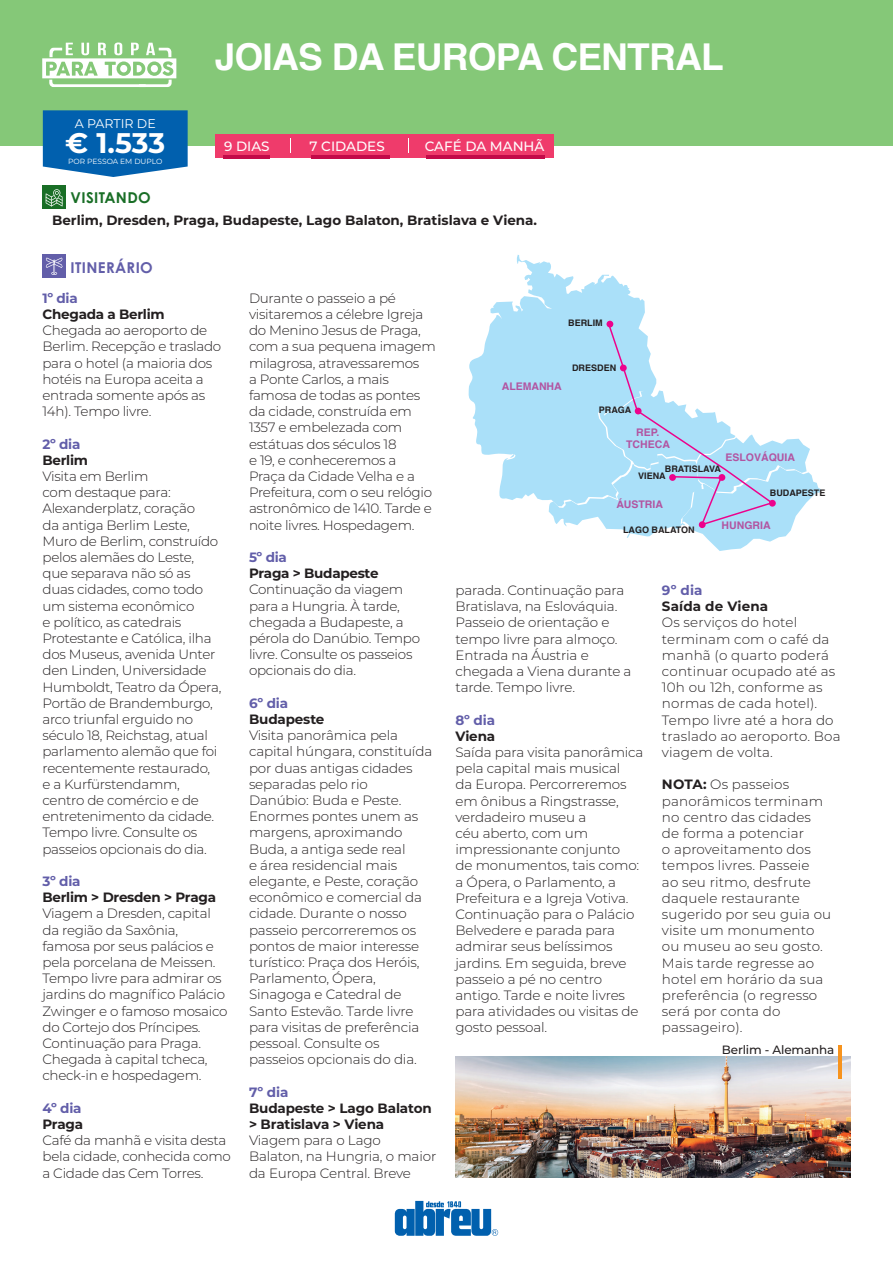
<style>
.page{position:relative;width:893px;height:1263px;background:#fff}
.page>*{position:absolute;margin:0;border:0;box-sizing:border-box;transform-origin:0 0}
.t1{font:700 37.05px "Helvetica";letter-spacing:-.02em;color:#fff}
.t2{font:700 28.35px "Montserrat";color:#fff}
.t3{font:700 15px "Century Gothic Std";letter-spacing:.025em;color:#625ea9}
.t4{font:700 15px "Century Gothic Std";letter-spacing:.025em;color:#196e26}
.t5{font:300 13.5px/16.2px "Montserrat";letter-spacing:-.02em;color:#231f20}
.t6{font:300 13.5px/16.2px "Montserrat";letter-spacing:.01em;color:#231f20}
.t7{font:700 13.5px/16.2px "Montserrat";letter-spacing:-.01em;color:#231f20}
.t8{font:700 13.5px "Montserrat";letter-spacing:-.02em;color:#625ea9}
.t9{font:500 13.5px "Montserrat";color:#fff}
.t10{font:700 13.5px "Montserrat";letter-spacing:.01em;color:#231f20}
.t11{font:12.6px "Montserrat";color:#fff}
.t12{font:500 12px "Montserrat";letter-spacing:-.01em;color:#231f20}
.t13{font:700 10.5px/12px "Helvetica";color:#b254a1;text-align:center}
.t14{font:700 9px "Helvetica";color:#231f20}
.t15{font:7.5px "Montserrat";color:#fff}
.s1{font-weight:700}
</style>
<div class="page">
<div style="left:0;top:0;width:893px;height:145px;background:#85c878"></div>
<div style="left:43px;top:185px;width:23px;height:23px;background:#196e26"></div>
<div style="left:43px;top:255px;width:23px;height:23px;background:#625ea9"></div>
<svg style="left:46px;top:189px;width:17px;height:17px"></svg>
<svg style="left:46px;top:258px;width:17px;height:17px"></svg>
<div style="left:215px;top:134px;width:339px;height:23px;background:#ef3b6b"></div>
<hr style="left:223px;top:156px;width:47px;height:3px;background:#c30a49">
<hr style="left:311px;top:156px;width:79px;height:3px;background:#c30a49">
<hr style="left:426px;top:156px;width:118px;height:3px;background:#c30a49">
<svg style="left:290px;top:138px;width:1px;height:15px"></svg>
<svg style="left:408px;top:138px;width:1px;height:15px"></svg>
<svg style="left:42px;top:42px;width:134px;height:45px"></svg>
<img style="left:455px;top:1057px;width:395px;height:121px">
<hr style="left:838px;top:1045px;width:4px;height:34px;background:#f7931d">
<svg style="left:43px;top:110px;width:145px;height:67px;background:#156db4"></svg>
<svg style="left:468px;top:255px;width:177px;height:245px;fill:#aae0f9"></svg>
<svg style="left:549px;top:322px;width:272px;height:229px"></svg>
<div style="left:718px;top:474px;width:7px;height:7px;background:#ed028c;border-radius:50%"></div>
<div style="left:606px;top:321px;width:7px;height:6px;background:#ed028c;border-radius:50%"></div>
<div style="left:620px;top:365px;width:7px;height:6px;background:#ed028c;border-radius:50%"></div>
<div style="left:635px;top:408px;width:7px;height:6px;background:#ed028c;border-radius:50%"></div>
<div style="left:669px;top:474px;width:7px;height:7px;background:#ed028c;border-radius:50%"></div>
<div style="left:769px;top:500px;width:7px;height:7px;background:#ed028c;border-radius:50%"></div>
<div style="left:699px;top:521px;width:7px;height:7px;background:#ed028c;border-radius:50%"></div>
<svg style="left:395px;top:1201px;width:103px;height:35px"></svg>
<p class="t11" style="left:75px;top:115px;width:83px">A PARTIR DE</p>
<h2 class="t2" style="left:65px;top:123px;width:101px">€ 1.533</h2>
<p class="t15" style="left:68px;top:157px;width:96px">POR PESSOA EM DUPLO</p>
<p class="t4" style="left:71px;top:188px;width:82px">VISITANDO</p>
<h1 class="t1" style="left:215px;top:27px;width:510px">JOIAS DA EUROPA CENTRAL</h1>
<p class="t9" style="left:224px;top:137px;width:47px">9 DIAS</p>
<p class="t9" style="left:310px;top:137px;width:77px">7 CIDADES</p>
<p class="t9" style="left:425px;top:137px;width:121px">CAFÉ DA MANHÃ</p>
<p class="t7" style="left:52px;top:211px;width:486px">Berlim, Dresden, Praga, Budapeste, Lago Balaton, Bratislava e Viena.</p>
<p class="t3" style="left:71px;top:258px;width:84px">ITINERÁRIO</p>
<p class="t8" style="left:42px;top:288px;width:37px">1º dia</p>
<p class="t7" style="left:42px;top:305px;width:124px">Chegada a Berlim</p>
<p class="t5" style="left:42px;top:322px;width:180px">Chegada ao aeroporto de<br>Berlim. Recepção e traslado para o hotel (a maioria dos hotéis na Europa aceita a entrada somente após as<br>14h). Tempo livre.</p>
<p class="t8" style="left:42px;top:434px;width:39px">2º dia</p>
<p class="t7" style="left:42px;top:451px;width:47px">Berlim</p>
<p class="t5" style="left:42px;top:468px;width:180px">Visita em Berlim<br>com destaque para:<br>Alexanderplatz, coração<br>da antiga Berlim Leste,<br>Muro de Berlim, construído pelos alemães do Leste, que separava não só as duas cidades, como todo um sistema econômico<br>e político, as catedrais<br>Protestante e Católica, ilha dos Museus, avenida Unter den Linden, Universidade<br>Humboldt, Teatro da Ópera,<br>Portão de Brandemburgo, arco triunfal erguido no século 18, Reichstag, atual parlamento alemão que foi recentemente restaurado, e a Kurfürstendamm, centro de comércio e de entretenimento da cidade.<br>Tempo livre. Consulte os passeios opcionais do dia.</p>
<p class="t8" style="left:42px;top:871px;width:39px">3º dia</p>
<p class="t7" style="left:42px;top:888px;width:175px">Berlim &gt; Dresden &gt; Praga</p>
<p class="t5" style="left:42px;top:905px;width:186px">Viagem a Dresden, capital da região da Saxônia, famosa por seus palácios e pela porcelana de Meissen.<br>Tempo livre para admirar os jardins do magnífico Palácio<br>Zwinger e o famoso mosaico do Cortejo dos Príncipes.<br>Continuação para Praga.<br>Chegada à capital tcheca, check-in e hospedagem.</p>
<p class="t8" style="left:42px;top:1098px;width:41px">4º dia</p>
<p class="t7" style="left:42px;top:1115px;width:42px">Praga</p>
<p class="t5" style="left:42px;top:1132px;width:190px">Café da manhã e visita desta bela cidade, conhecida como a Cidade das Cem Torres.</p>
<p class="t5" style="left:249px;top:289px;width:188px">Durante o passeio a pé visitaremos a célebre Igreja do Menino Jesus de Praga, com a sua pequena imagem milagrosa, atravessaremos<br>a Ponte Carlos, a mais famosa de todas as pontes da cidade, construída em<br>1357 e embelezada com estátuas dos séculos 18<br>e 19, e conheceremos a<br>Praça da Cidade Velha e a<br>Prefeitura, com o seu relógio astronômico de 1410. Tarde e noite livres. Hospedagem.</p>
<p class="t8" style="left:249px;top:547px;width:39px">5º dia</p>
<p class="t7" style="left:249px;top:564px;width:131px">Praga &gt; Budapeste</p>
<p class="t5" style="left:249px;top:581px;width:173px">Continuação da viagem para a Hungria. À tarde, chegada a Budapeste, a pérola do Danúbio. Tempo livre. Consulte os passeios opcionais do dia.</p>
<p class="t8" style="left:249px;top:693px;width:41px">6º dia</p>
<p class="t7" style="left:249px;top:710px;width:77px">Budapeste</p>
<p class="t5" style="left:249px;top:727px;width:185px">Visita panorâmica pela capital húngara, constituída por duas antigas cidades separadas pelo rio<br>Danúbio: Buda e Peste.<br>Enormes pontes unem as margens, aproximando<br>Buda, a antiga sede real<br>e área residencial mais elegante, e Peste, coração econômico e comercial da cidade. Durante o nosso passeio percorreremos os pontos de maior interesse turístico: Praça dos Heróis,<br>Parlamento, Ópera,<br>Sinagoga e Catedral de<br>Santo Estevão. Tarde livre para visitas de preferência pessoal. Consulte os passeios opcionais do dia.</p>
<p class="t8" style="left:249px;top:1082px;width:41px">7º dia</p>
<p class="t7" style="left:249px;top:1099px;width:184px">Budapeste &gt; Lago Balaton &gt; Bratislava &gt; Viena</p>
<p class="t5" style="left:249px;top:1132px;width:189px">Viagem para o Lago<br>Balaton, na Hungria, o maior da Europa Central. Breve</p>
<p class="t14" style="left:568px;top:315px;width:36px">BERLIM</p>
<p class="t14" style="left:572px;top:360px;width:46px">DRESDEN</p>
<p class="t14" style="left:599px;top:402px;width:34px">PRAGA</p>
<p class="t13" style="left:502px;top:381px;width:62px">ALEMANHA</p>
<p class="t13" style="left:626px;top:427px;width:45px">REP.<br>TCHECA</p>
<p class="t14" style="left:665px;top:462px;width:58px">BRATISLAVA</p>
<p class="t13" style="left:725px;top:452px;width:71px">ESLOVÁQUIA</p>
<p class="t14" style="left:638px;top:468px;width:29px">VIENA</p>
<p class="t13" style="left:616px;top:499px;width:48px">ÁUSTRIA</p>
<p class="t14" style="left:623px;top:522px;width:73px">LAGO BALATON</p>
<p class="t14" style="left:770px;top:485px;width:57px">BUDAPESTE</p>
<p class="t13" style="left:722px;top:520px;width:50px">HUNGRIA</p>
<p class="t5" style="left:455px;top:582px;width:177px">parada. Continuação para<br>Bratislava, na Eslováquia.<br>Passeio de orientação e tempo livre para almoço.<br>Entrada na Áustria e chegada a Viena durante a tarde. Tempo livre.</p>
<p class="t8" style="left:455px;top:710px;width:41px">8º dia</p>
<p class="t7" style="left:455px;top:727px;width:41px">Viena</p>
<p class="t5" style="left:455px;top:744px;width:190px">Saída para visita panorâmica pela capital mais musical<br>da Europa. Percorreremos em ônibus a Ringstrasse, verdadeiro museu a<br>céu aberto, com um impressionante conjunto<br>de monumentos, tais como: a Ópera, o Parlamento, a<br>Prefeitura e a Igreja Votiva.<br>Continuação para o Palácio<br>Belvedere e parada para admirar seus belíssimos jardins. Em seguida, breve passeio a pé no centro antigo. Tarde e noite livres para atividades ou visitas de gosto pessoal.</p>
<p class="t8" style="left:662px;top:580px;width:42px">9º dia</p>
<p class="t10" style="left:662px;top:597px;width:108px">Saída de Viena</p>
<p class="t6" style="left:662px;top:614px;width:180px">Os serviços do hotel terminam com o café da manhã (o quarto poderá continuar ocupado até as<br>10h ou 12h, conforme as normas de cada hotel).<br>Tempo livre até a hora do traslado ao aeroporto. Boa viagem de volta.</p>
<p class="t6" style="left:662px;top:776px;width:171px"><span class="s1">NOTA:</span> Os passeios panorâmicos terminam no centro das cidades de forma a potenciar<br>o aproveitamento dos tempos livres. Passeie<br>ao seu ritmo, desfrute daquele restaurante sugerido por seu guia ou visite um monumento ou museu ao seu gosto.<br>Mais tarde regresse ao hotel em horário da sua preferência (o regresso será por conta do passageiro).</p>
<p class="t12" style="left:722px;top:1041px;width:114px">Berlim - Alemanha</p>
</div>
